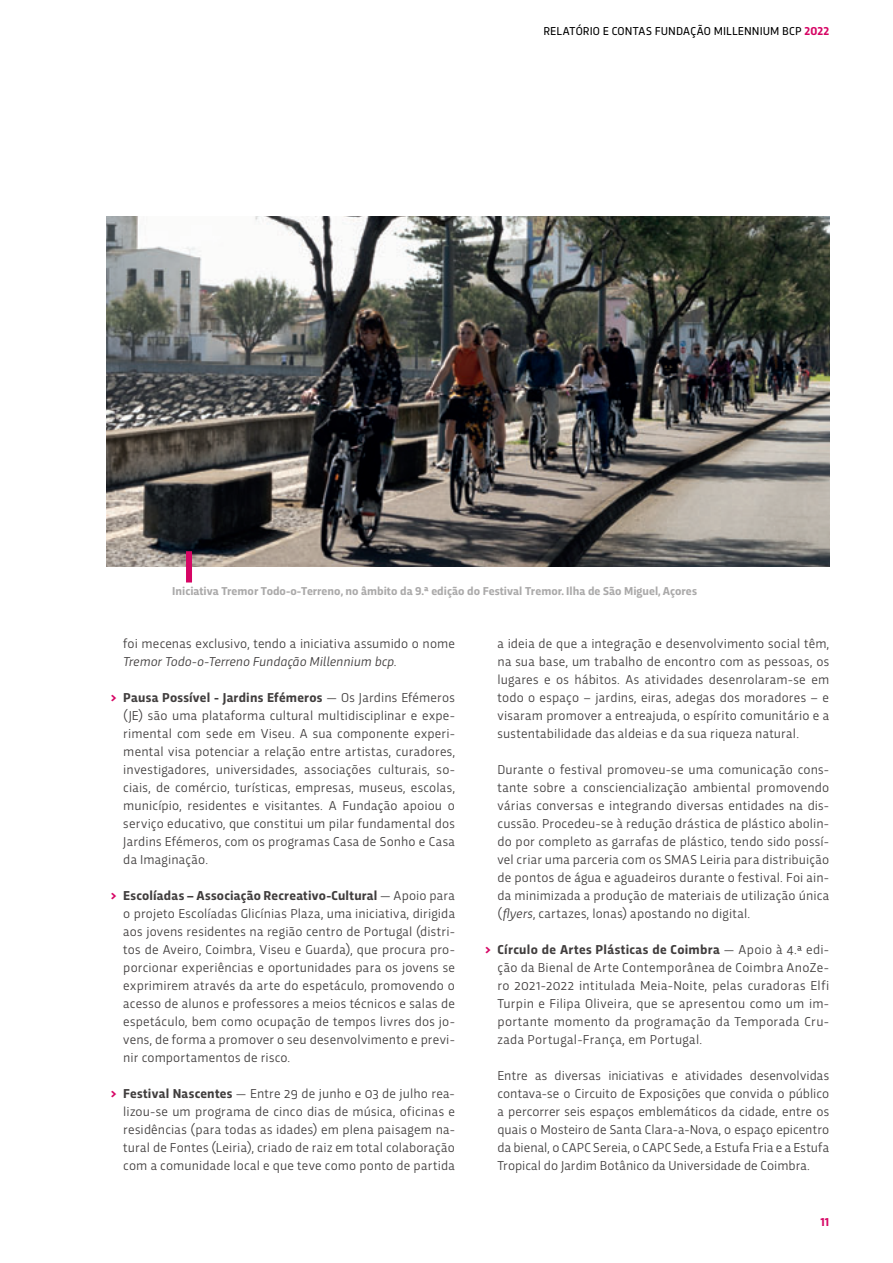
<style>
.page{position:relative;width:893px;height:1263px;background:#fff}
.page>*{position:absolute;margin:0;border:0;box-sizing:border-box;transform-origin:0 0}
.t1{font:13.5px/18px "Trasandina";letter-spacing:.015em;color:#403d3d;text-align:justify}
.t2{font:700 12px "Trasandina";color:#aaa9a9}
.t3{font:12px "Trasandina";letter-spacing:.015em;color:#000001}
.t4{font:700 12px "Trasandina";color:#d60564}
.s1{font-weight:700;color:#d60564}
.s2{font-style:italic}
.s3{font-weight:700}
</style>
<div class="page">
<img style="left:106px;top:216px;width:723px;height:351px">
<div style="left:186px;top:551px;width:6px;height:31px;background:#d60564"></div>
<p class="t3" style="left:543px;top:27px;width:287px">RELATÓRIO E CONTAS FUNDAÇÃO MILLENNIUM BCP <span class="s1">2022</span></p>
<p class="t2" style="left:172px;top:586px;width:526px">Iniciativa Tremor Todo-o-Terreno, no âmbito da 9.ª edição do Festival Tremor. Ilha de São Miguel, Açores</p>
<p class="t1" style="left:123px;top:636px;width:333px">foi mecenas exclusivo, tendo a iniciativa assumido o nome<br><span class="s2">Tremor Todo-o-Terreno Fundação Millennium bcp</span>.</p>
<p class="t1" style="left:123px;top:690px;width:333px;text-indent:-13px"><span class="s1">&gt;</span> <span class="s3">Pausa Possível - Jardins Efémeros</span> — Os Jardins Efémeros (JE) são uma plataforma cultural multidisciplinar e expe&shy;rimental com sede em Viseu. A sua componente experi&shy;mental visa potenciar a relação entre artistas, curadores, investigadores, universidades, associações culturais, so&shy;ciais, de comércio, turísticas, empresas, museus, escolas, município, residentes e visitantes. A Fundação apoiou o serviço educativo, que constitui um pilar fundamental dos Jardins Efémeros, com os programas Casa de Sonho e Casa da Imaginação.</p>
<p class="t1" style="left:123px;top:888px;width:333px;text-indent:-13px"><span class="s1">&gt;</span> <span class="s3">Escolíadas – Associação Recreativo-Cultural</span> — Apoio para o projeto Escolíadas Glicínias Plaza, uma iniciativa, dirigida aos jovens residentes na região centro de Portugal (distri&shy;tos de Aveiro, Coimbra, Viseu e Guarda), que procura pro&shy;porcionar experiências e oportunidades para os jovens se exprimirem através da arte do espetáculo, promovendo o acesso de alunos e professores a meios técnicos e salas de espetáculo, bem como ocupação de tempos livres dos jo&shy;vens, de forma a promover o seu desenvolvimento e previ&shy;nir comportamentos de risco.</p>
<p class="t1" style="left:123px;top:1086px;width:333px;text-indent:-13px"><span class="s1">&gt;</span> <span class="s3">Festival Nascentes</span> — Entre 29 de junho e 03 de julho rea&shy;lizou-se um programa de cinco dias de música, oficinas e residências (para todas as idades) em plena paisagem na&shy;tural de Fontes (Leiria), criado de raiz em total colaboração com a comunidade local e que teve como ponto de partida</p>
<p class="t1" style="left:497px;top:636px;width:333px">a ideia de que a integração e desenvolvimento social têm, na sua base, um trabalho de encontro com as pessoas, os lugares e os hábitos. As atividades desenrolaram-se em todo o espaço – jardins, eiras, adegas dos moradores – e visaram promover a entreajuda, o espírito comunitário e a sustentabilidade das aldeias e da sua riqueza natural.</p>
<p class="t1" style="left:497px;top:762px;width:333px">Durante o festival promoveu-se uma comunicação cons&shy;tante sobre a consciencialização ambiental promovendo várias conversas e integrando diversas entidades na dis&shy;cussão. Procedeu-se à redução drástica de plástico abolin&shy;do por completo as garrafas de plástico, tendo sido possí&shy;vel criar uma parceria com os SMAS Leiria para distribuição de pontos de água e aguadeiros durante o festival. Foi ain&shy;da minimizada a produção de materiais de utilização única (<span class="s2">flyers</span>, cartazes, lonas) apostando no digital.</p>
<p class="t1" style="left:497px;top:942px;width:333px;text-indent:-13px"><span class="s1">&gt;</span> <span class="s3">Círculo de Artes Plásticas de Coimbra</span> — Apoio à 4.ª edi&shy;ção da Bienal de Arte Contemporânea de Coimbra AnoZe&shy;ro 2021-2022 intitulada Meia-Noite, pelas curadoras Elfi Turpin e Filipa Oliveira, que se apresentou como um im&shy;portante momento da programação da Temporada Cru&shy;zada Portugal-França, em Portugal.</p>
<p class="t1" style="left:497px;top:1068px;width:333px">Entre as diversas iniciativas e atividades desenvolvidas contava-se o Circuito de Exposições que convida o público a percorrer seis espaços emblemáticos da cidade, entre os quais o Mosteiro de Santa Clara-a-Nova, o espaço epicentro da bienal, o CAPC Sereia, o CAPC Sede, a Estufa Fria e a Estufa Tropical do Jardim Botânico da Universidade de Coimbra.</p>
<p class="t4" style="left:820px;top:1218px;width:10px">11</p>
</div>
